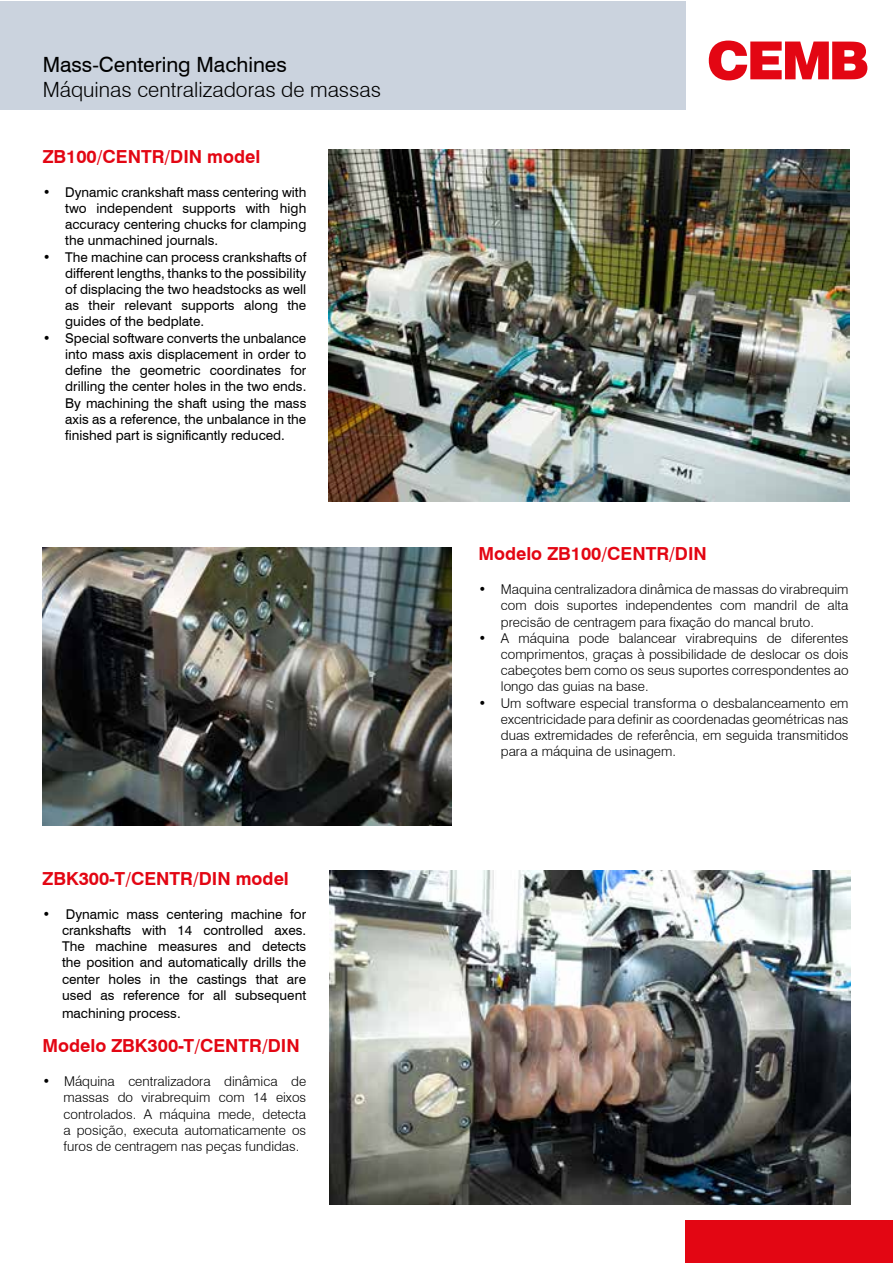
<style>
.page{position:relative;width:893px;height:1263px;background:#fff}
.page>*{position:absolute;margin:0;border:0;box-sizing:border-box;transform-origin:0 0}
.t1{font:300 21px "Swiss 721 BT";color:#000}
.t2{font:21px "Swiss 721 BT";color:#000}
.t3{font:700 18px "Swiss 721 BT";color:#e30613}
.t4{font:13.5px/16.2px "Swiss 721 BT";color:#000;text-align:justify}
.t5{font:300 13.5px/16.2px "Swiss 721 BT";color:#000;text-align:justify}
</style>
<div class="page">
<div style="left:0;top:1px;width:685px;height:109px;background:#cbd3de"></div>
<svg style="left:709px;top:41px;width:158px;height:39px"></svg>
<div style="left:685px;top:1220px;width:207px;height:43px;background:#e30613"></div>
<img style="left:330px;top:871px;width:520px;height:333px">
<img style="left:329px;top:149px;width:521px;height:352px">
<img style="left:43px;top:547px;width:408px;height:278px">
<h1 class="t2" style="left:43px;top:52px;width:246px">Mass-Centering Machines</h1>
<h1 class="t1" style="left:43px;top:77px;width:340px">Máquinas centralizadoras de massas</h1>
<h2 class="t3" style="left:43px;top:145px;width:219px">ZB100/CENTR/DIN model</h2>
<p class="t4" style="left:65px;top:184px;width:243px;text-indent:-23px">• Dynamic crankshaft mass centering with two independent supports with high accuracy centering chucks for clamping the unmachined journals.</p>
<p class="t4" style="left:65px;top:249px;width:243px;text-indent:-23px">• The machine can process crankshafts of different lengths, thanks to the possibility of displacing the two headstocks as well as their relevant supports along the guides of the bedplate.</p>
<p class="t4" style="left:65px;top:330px;width:243px;text-indent:-23px">• Special software converts the unbalance into mass axis displacement in order to define the geometric coordinates for drilling the center holes in the two ends.<br>By machining the shaft using the mass axis as a reference, the unbalance in the finished part is significantly reduced.</p>
<h2 class="t3" style="left:43px;top:867px;width:248px">ZBK300-T/CENTR/DIN model</h2>
<p class="t4" style="left:62px;top:906px;width:246px;text-indent:-19px">• Dynamic mass centering machine for crankshafts with 14 controlled axes.<br>The machine measures and detects the position and automatically drills the center holes in the castings that are used as reference for all subsequent</p>
<p class="t4" style="left:62px;top:1005px;width:120px">machining process.</p>
<h2 class="t3" style="left:43px;top:1035px;width:259px">Modelo ZBK300-T/CENTR/DIN</h2>
<p class="t5" style="left:64px;top:1073px;width:244px;text-indent:-21px">• Máquina centralizadora dinâmica de massas do virabrequim com 14 eixos controlados. A máquina mede, detecta a posição, executa automaticamente os furos de centragem nas peças fundidas.</p>
<h2 class="t3" style="left:478px;top:543px;width:230px">Modelo ZB100/CENTR/DIN</h2>
<p class="t5" style="left:501px;top:581px;width:349px;text-indent:-23px">• Maquina centralizadora dinâmica de massas do virabrequim com dois suportes independentes com mandril de alta precisão de centragem para fixação do mancal bruto.</p>
<p class="t5" style="left:501px;top:630px;width:349px;text-indent:-23px">• A máquina pode balancear virabrequins de diferentes comprimentos, graças à possibilidade de deslocar os dois cabeçotes bem como os seus suportes correspondentes ao longo das guias na base.</p>
<p class="t5" style="left:501px;top:695px;width:349px;text-indent:-23px">• Um software especial transforma o desbalanceamento em excentricidade para definir as coordenadas geométricas nas duas extremidades de referência, em seguida transmitidos para a máquina de usinagem.</p>
</div>
